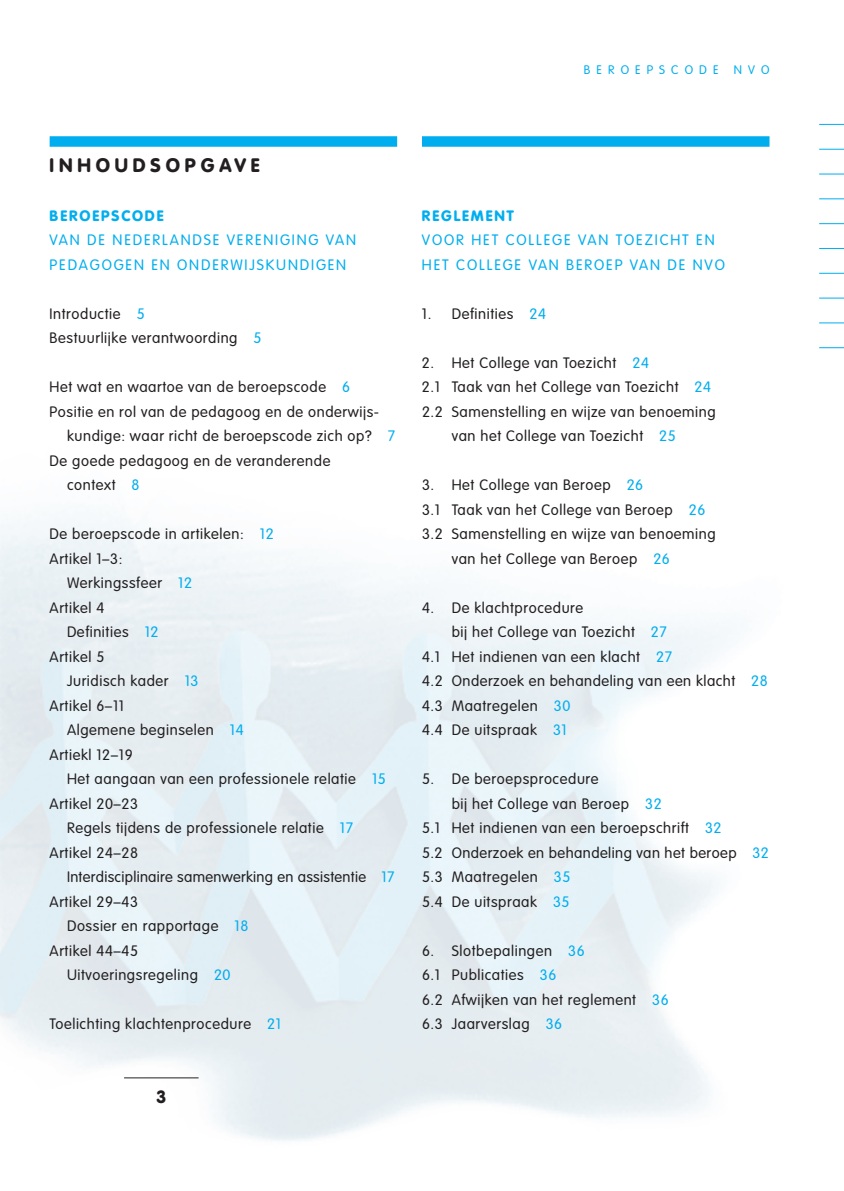
<style>
.page{position:relative;width:844px;height:1191px;background:#fff}
.page>*{position:absolute;margin:0;border:0;box-sizing:border-box;transform-origin:0 0}
.t1{font:900 19.25px "VAG Rounded";letter-spacing:.25em;color:#231f20}
.t2{font:900 17.5px "VAG Rounded";color:#231f20}
.t3{font:300 14.88px/24.5px "VAG Rounded";letter-spacing:.04em;color:#231f20}
.t4{font:300 14.88px/24.5px "VAG Rounded";letter-spacing:.125em;color:#00aeef}
.t5{font:300 14.88px "VAG Rounded";letter-spacing:.02em;color:#231f20}
.t6{font:900 14.88px "VAG Rounded";letter-spacing:.125em;color:#00aeef}
.t7{font:300 12.25px "VAG Rounded";letter-spacing:.5em;color:#00aeef}
.s1{color:#00aeef}
</style>
<div class="page">
<hr style="left:124px;top:1077px;width:74px;height:1px;background:#231f20">
<svg style="left:819px;top:149px;width:24px;height:1px"></svg>
<svg style="left:819px;top:174px;width:24px;height:1px"></svg>
<svg style="left:819px;top:198px;width:24px;height:1px"></svg>
<svg style="left:819px;top:223px;width:24px;height:1px"></svg>
<svg style="left:819px;top:248px;width:24px;height:1px"></svg>
<svg style="left:819px;top:273px;width:24px;height:1px"></svg>
<svg style="left:819px;top:298px;width:24px;height:1px"></svg>
<svg style="left:819px;top:322px;width:24px;height:1px"></svg>
<svg style="left:819px;top:347px;width:24px;height:1px"></svg>
<svg style="left:819px;top:124px;width:24px;height:1px"></svg>
<div style="left:50px;top:136px;width:347px;height:11px;background:#00aeef"></div>
<div style="left:422px;top:136px;width:347px;height:11px;background:#00aeef"></div>
<p class="t7" style="left:583px;top:64px;width:136px">BEROEPSCODE</p>
<p class="t7" style="left:733px;top:64px;width:37px">NVO</p>
<p class="t1" style="left:50px;top:157px;width:211px">INHOUDSOPGAVE</p>
<p class="t6" style="left:50px;top:209px;width:115px">BEROEPSCODE</p>
<p class="t4" style="left:50px;top:229px;width:308px">VAN DE NEDERLANDSE VERENIGING VAN<br>PEDAGOGEN EN ONDERWIJSKUNDIGEN</p>
<p class="t3" style="left:50px;top:302px;width:213px">Introductie <span class="s1">5<br></span>Bestuurlijke verantwoording <span class="s1">5</span></p>
<p class="t3" style="left:50px;top:376px;width:302px">Het wat en waartoe van de beroepscode <span class="s1">6</span></p>
<p class="t3" style="left:50px;top:400px;width:331px">Positie en rol van de pedagoog en de onderwijs-</p>
<p class="t3" style="left:67px;top:425px;width:329px">kundige: waar richt de beroepscode zich op? <span class="s1">7</span></p>
<p class="t3" style="left:50px;top:449px;width:282px">De goede pedagoog en de veranderende</p>
<p class="t3" style="left:67px;top:474px;width:74px">context <span class="s1">8</span></p>
<p class="t3" style="left:50px;top:523px;width:225px">De beroepscode in artikelen: <span class="s1">12</span></p>
<p class="t3" style="left:50px;top:547px;width:74px">Artikel 1–3:</p>
<p class="t3" style="left:67px;top:572px;width:126px">Werkingssfeer <span class="s1">12</span></p>
<p class="t3" style="left:50px;top:596px;width:56px">Artikel 4</p>
<p class="t3" style="left:67px;top:621px;width:93px">Definities <span class="s1">12</span></p>
<p class="t3" style="left:50px;top:645px;width:56px">Artikel 5</p>
<p class="t3" style="left:67px;top:670px;width:133px">Juridisch kader <span class="s1">13</span></p>
<p class="t3" style="left:50px;top:694px;width:76px">Artikel 6–11</p>
<p class="t3" style="left:67px;top:719px;width:178px">Algemene beginselen <span class="s1">14</span></p>
<p class="t3" style="left:50px;top:743px;width:84px">Artiekl 12–19</p>
<p class="t3" style="left:67px;top:768px;width:320px">Het aangaan van een professionele relatie <span class="s1">15</span></p>
<p class="t3" style="left:50px;top:792px;width:90px">Artikel 20–23</p>
<p class="t3" style="left:67px;top:817px;width:287px">Regels tijdens de professionele relatie <span class="s1">17</span></p>
<p class="t3" style="left:50px;top:841px;width:90px">Artikel 24–28</p>
<p class="t5" style="left:67px;top:871px;width:329px">Interdisciplinaire samenwerking en assistentie <span class="s1">17</span></p>
<p class="t3" style="left:50px;top:890px;width:90px">Artikel 29–43</p>
<p class="t3" style="left:67px;top:915px;width:183px">Dossier en rapportage <span class="s1">18</span></p>
<p class="t3" style="left:50px;top:939px;width:90px">Artikel 44–45</p>
<p class="t3" style="left:67px;top:964px;width:165px">Uitvoeringsregeling <span class="s1">20</span></p>
<p class="t3" style="left:50px;top:1013px;width:233px">Toelichting klachtenprocedure <span class="s1">21</span></p>
<p class="t2" style="left:157px;top:1089px;width:11px">3</p>
<p class="t6" style="left:422px;top:209px;width:93px">REGLEMENT</p>
<p class="t4" style="left:422px;top:229px;width:304px">VOOR HET COLLEGE VAN TOEZICHT EN<br>HET COLLEGE VAN BEROEP VAN DE NVO</p>
<p class="t3" style="left:422px;top:302px;width:125px">1. Definities <span class="s1">24</span></p>
<p class="t3" style="left:422px;top:351px;width:228px">2. Het College van Toezicht <span class="s1">24</span></p>
<p class="t3" style="left:422px;top:376px;width:290px">2.1 Taak van het College van Toezicht <span class="s1">24</span></p>
<p class="t3" style="left:422px;top:400px;width:295px">2.2 Samenstelling en wijze van benoeming</p>
<p class="t3" style="left:451px;top:425px;width:225px">van het College van Toezicht <span class="s1">25</span></p>
<p class="t3" style="left:422px;top:474px;width:223px">3. Het College van Beroep <span class="s1">26</span></p>
<p class="t3" style="left:422px;top:498px;width:285px">3.1 Taak van het College van Beroep <span class="s1">26</span></p>
<p class="t3" style="left:422px;top:523px;width:295px">3.2 Samenstelling en wijze van benoeming</p>
<p class="t3" style="left:451px;top:547px;width:220px">van het College van Beroep <span class="s1">26</span></p>
<p class="t3" style="left:422px;top:596px;width:163px">4. De klachtprocedure</p>
<p class="t3" style="left:451px;top:621px;width:217px">bij het College van Toezicht <span class="s1">27</span></p>
<p class="t3" style="left:422px;top:645px;width:252px">4.1 Het indienen van een klacht <span class="s1">27</span></p>
<p class="t3" style="left:422px;top:670px;width:347px">4.2 Onderzoek en behandeling van een klacht <span class="s1">28</span></p>
<p class="t3" style="left:422px;top:694px;width:150px">4.3 Maatregelen <span class="s1">30</span></p>
<p class="t3" style="left:422px;top:719px;width:146px">4.4 De uitspraak <span class="s1">31</span></p>
<p class="t3" style="left:422px;top:768px;width:178px">5. De beroepsprocedure</p>
<p class="t3" style="left:451px;top:792px;width:211px">bij het College van Beroep <span class="s1">32</span></p>
<p class="t3" style="left:422px;top:817px;width:301px">5.1 Het indienen van een beroepschrift <span class="s1">32</span></p>
<p class="t3" style="left:422px;top:841px;width:348px">5.2 Onderzoek en behandeling van het beroep <span class="s1">32</span></p>
<p class="t3" style="left:422px;top:866px;width:150px">5.3 Maatregelen <span class="s1">35</span></p>
<p class="t3" style="left:422px;top:890px;width:149px">5.4 De uitspraak <span class="s1">35</span></p>
<p class="t3" style="left:422px;top:939px;width:248px">6. Slotbepalingen <span class="s1">36<br></span>6.1 Publicaties <span class="s1">36<br></span>6.2 Afwijken van het reglement <span class="s1">36<br></span>6.3 Jaarverslag <span class="s1">36</span></p>
</div>
